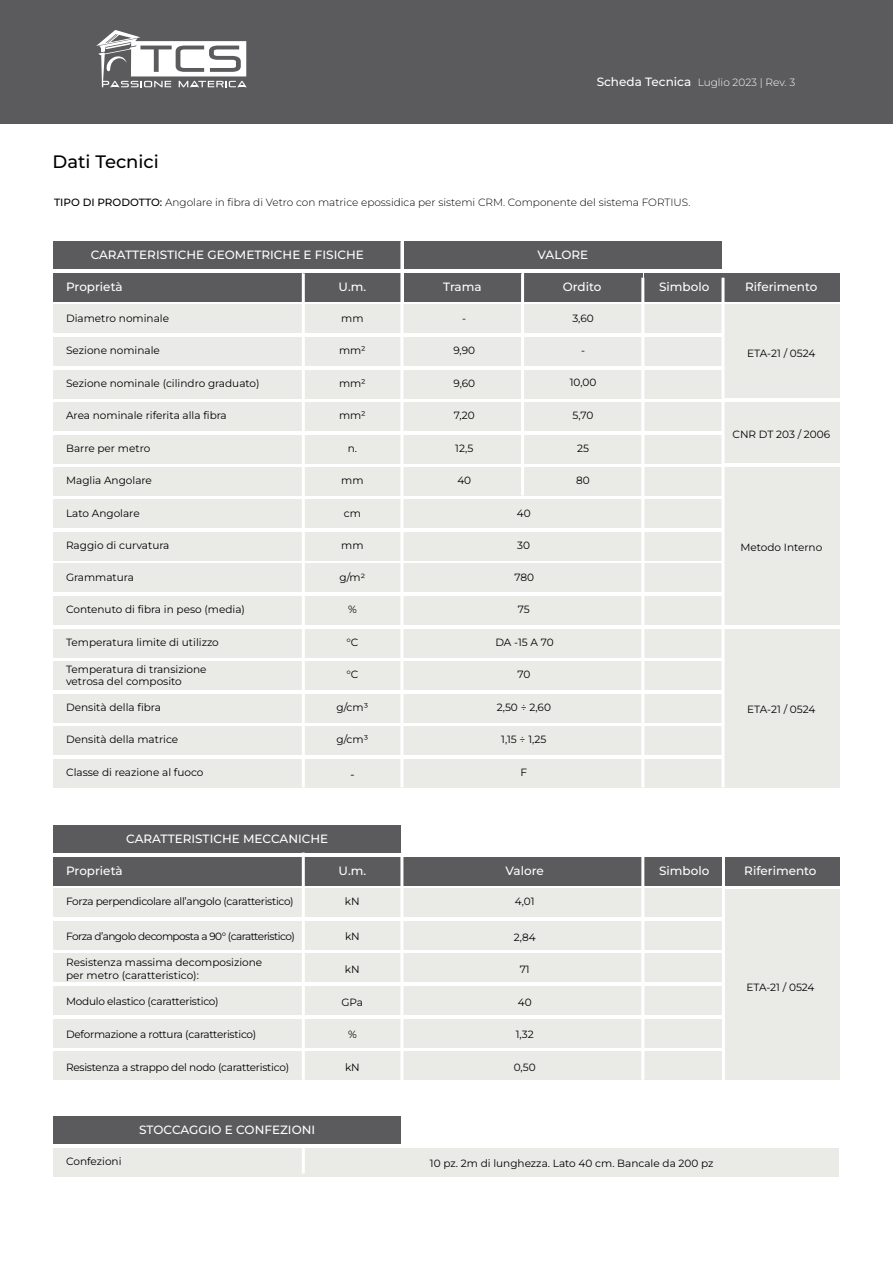
<style>
.page{position:relative;width:893px;height:1263px;background:#fff}
.page>*{position:absolute;margin:0;border:0;box-sizing:border-box;transform-origin:0 0}
.t1{font:100 18px "Montserrat";color:#000}
.t2{font:100 12px "Montserrat";color:#fff}
.t3{font:300 12px "Avenir";color:#000}
.t4{font:100 10.5px/12.6px "Montserrat";color:#000}
.t5{font:100 10.5px "Montserrat";letter-spacing:-.025em;color:#000}
.t6{font:300 10.5px "Montserrat";color:#000}
.t7{font:100 10.5px "Montserrat";letter-spacing:-.03em;color:#000}
.t8{font:100 10.5px "Montserrat";letter-spacing:-.05em;color:#000}
.t9{font:300 10.5px "Montserrat";color:#fff}
.s1{font-weight:100;font-size:12px}
.s2{font-weight:100}
</style>
<div class="page">
<div style="left:0;top:0;width:893px;height:123px;background:#5b5a5c"></div>
<svg style="left:96px;top:30px;width:151px;height:57px"></svg>
<div style="left:53px;top:305px;width:670px;height:28px;background:#eaeae7"></div>
<div style="left:53px;top:888px;width:670px;height:29px;background:#eaeae7"></div>
<div style="left:53px;top:1148px;width:786px;height:28px;background:#eaeae7"></div>
<div style="left:53px;top:435px;width:670px;height:28px;background:#eaeae7"></div>
<div style="left:53px;top:564px;width:670px;height:28px;background:#eaeae7"></div>
<div style="left:53px;top:1019px;width:670px;height:28px;background:#eaeae7"></div>
<div style="left:53px;top:694px;width:670px;height:28px;background:#eaeae7"></div>
<div style="left:723px;top:305px;width:117px;height:93px;background:#eaeae7"></div>
<div style="left:723px;top:889px;width:117px;height:191px;background:#eaeae7"></div>
<div style="left:53px;top:337px;width:670px;height:29px;background:#eaeae7"></div>
<div style="left:53px;top:921px;width:670px;height:28px;background:#eaeae7"></div>
<div style="left:53px;top:596px;width:670px;height:28px;background:#eaeae7"></div>
<div style="left:53px;top:1051px;width:670px;height:29px;background:#eaeae7"></div>
<div style="left:53px;top:727px;width:670px;height:28px;background:#eaeae7"></div>
<div style="left:723px;top:467px;width:117px;height:157px;background:#eaeae7"></div>
<div style="left:53px;top:370px;width:670px;height:28px;background:#eaeae7"></div>
<div style="left:53px;top:954px;width:670px;height:28px;background:#eaeae7"></div>
<div style="left:53px;top:629px;width:670px;height:28px;background:#eaeae7"></div>
<div style="left:53px;top:759px;width:670px;height:28px;background:#eaeae7"></div>
<div style="left:723px;top:629px;width:117px;height:158px;background:#eaeae7"></div>
<div style="left:53px;top:403px;width:670px;height:28px;background:#eaeae7"></div>
<div style="left:53px;top:467px;width:670px;height:28px;background:#eaeae7"></div>
<div style="left:53px;top:500px;width:670px;height:28px;background:#eaeae7"></div>
<div style="left:53px;top:532px;width:670px;height:28px;background:#eaeae7"></div>
<div style="left:53px;top:986px;width:670px;height:28px;background:#eaeae7"></div>
<div style="left:53px;top:661px;width:670px;height:29px;background:#eaeae7"></div>
<div style="left:723px;top:403px;width:117px;height:60px;background:#eaeae7"></div>
<div style="left:53px;top:241px;width:348px;height:28px;background:#5b5a5c"></div>
<div style="left:53px;top:825px;width:348px;height:27px;background:#5b5a5c"></div>
<div style="left:53px;top:1117px;width:348px;height:27px;background:#5b5a5c"></div>
<div style="left:404px;top:241px;width:317px;height:28px;background:#5b5a5c"></div>
<div style="left:53px;top:273px;width:249px;height:29px;background:#5b5a5c"></div>
<div style="left:53px;top:857px;width:249px;height:28px;background:#5b5a5c"></div>
<div style="left:304px;top:273px;width:97px;height:29px;background:#5b5a5c"></div>
<div style="left:304px;top:857px;width:419px;height:28px;background:#5b5a5c"></div>
<div style="left:404px;top:273px;width:118px;height:29px;background:#5b5a5c"></div>
<div style="left:524px;top:273px;width:118px;height:29px;background:#5b5a5c"></div>
<div style="left:644px;top:273px;width:79px;height:29px;background:#5b5a5c"></div>
<div style="left:723px;top:273px;width:117px;height:29px;background:#5b5a5c"></div>
<div style="left:723px;top:857px;width:117px;height:28px;background:#5b5a5c"></div>
<hr style="left:521px;top:273px;width:3px;height:222px;background:#fff">
<hr style="left:400px;top:241px;width:3px;height:546px;background:#fff">
<hr style="left:400px;top:854px;width:3px;height:229px;background:#fff">
<hr style="left:641px;top:278px;width:3px;height:509px;background:#fff">
<hr style="left:641px;top:852px;width:3px;height:228px;background:#fff">
<hr style="left:722px;top:852px;width:3px;height:231px;background:#fff">
<hr style="left:721px;top:278px;width:3px;height:509px;background:#fff">
<hr style="left:302px;top:273px;width:3px;height:514px;background:#fff">
<hr style="left:302px;top:852px;width:3px;height:228px;background:#fff">
<hr style="left:302px;top:1148px;width:3px;height:25px;background:#fff">
<h1 class="t1" style="left:52px;top:150px;width:108px">Dati Tecnici</h1>
<p class="t9" style="left:597px;top:75px;width:200px"><span class="s1">Scheda Tecnica</span> Luglio 2023 | Rev. 3</p>
<p class="t6" style="left:54px;top:196px;width:638px"><span class="s2">TIPO DI PRODOTTO:</span> Angolare in fibra di Vetro con matrice epossidica per sistemi CRM. Componente del sistema FORTIUS.</p>
<p class="t2" style="left:91px;top:247px;width:275px">CARATTERISTICHE GEOMETRICHE E FISICHE</p>
<p class="t2" style="left:537px;top:247px;width:52px">VALORE</p>
<p class="t2" style="left:66px;top:279px;width:58px">Proprietà</p>
<p class="t2" style="left:339px;top:279px;width:29px">U.m.</p>
<p class="t2" style="left:443px;top:279px;width:40px">Trama</p>
<p class="t2" style="left:563px;top:279px;width:40px">Ordito</p>
<p class="t2" style="left:659px;top:279px;width:52px">Simbolo</p>
<p class="t2" style="left:745px;top:279px;width:74px">Riferimento</p>
<p class="t4" style="left:66px;top:311px;width:104px">Diametro nominale</p>
<p class="t4" style="left:66px;top:344px;width:95px">Sezione nominale</p>
<p class="t4" style="left:66px;top:376px;width:195px">Sezione nominale (cilindro graduato)</p>
<p class="t4" style="left:66px;top:409px;width:162px">Area nominale riferita alla fibra</p>
<p class="t4" style="left:341px;top:311px;width:24px">mm</p>
<p class="t4" style="left:339px;top:344px;width:28px">mm²</p>
<p class="t4" style="left:339px;top:376px;width:28px">mm²</p>
<p class="t4" style="left:339px;top:409px;width:28px">mm²</p>
<p class="t4" style="left:572px;top:311px;width:23px">3,60</p>
<p class="t4" style="left:462px;top:311px;width:6px">-</p>
<p class="t4" style="left:453px;top:344px;width:23px">9,90</p>
<p class="t4" style="left:747px;top:346px;width:70px">ETA-21 / 0524</p>
<p class="t4" style="left:581px;top:343px;width:6px">-</p>
<p class="t4" style="left:453px;top:376px;width:23px">9,60</p>
<p class="t4" style="left:454px;top:409px;width:22px">7,20</p>
<p class="t4" style="left:570px;top:376px;width:28px">10,00</p>
<p class="t4" style="left:573px;top:409px;width:22px">5,70</p>
<p class="t4" style="left:732px;top:428px;width:99px">CNR DT 203 / 2006</p>
<p class="t4" style="left:66px;top:442px;width:86px">Barre per metro</p>
<p class="t4" style="left:348px;top:442px;width:11px">n.</p>
<p class="t4" style="left:455px;top:442px;width:20px">12,5</p>
<p class="t4" style="left:577px;top:442px;width:13px">25</p>
<p class="t4" style="left:66px;top:474px;width:87px">Maglia Angolare</p>
<p class="t4" style="left:66px;top:506px;width:75px">Lato Angolare</p>
<p class="t4" style="left:66px;top:539px;width:105px">Raggio di curvatura</p>
<p class="t4" style="left:341px;top:474px;width:24px">mm</p>
<p class="t4" style="left:344px;top:506px;width:19px">cm</p>
<p class="t4" style="left:341px;top:539px;width:24px">mm</p>
<p class="t4" style="left:457px;top:474px;width:15px">40</p>
<p class="t4" style="left:517px;top:506px;width:15px">40</p>
<p class="t4" style="left:517px;top:539px;width:14px">30</p>
<p class="t4" style="left:576px;top:474px;width:15px">80</p>
<p class="t4" style="left:740px;top:541px;width:83px">Metodo Interno</p>
<p class="t4" style="left:66px;top:570px;width:69px">Grammatura</p>
<p class="t4" style="left:66px;top:603px;width:180px">Contenuto di fibra in peso (media)</p>
<p class="t4" style="left:66px;top:635px;width:154px">Temperatura limite di utilizzo</p>
<p class="t4" style="left:66px;top:662px;width:142px">Temperatura di transizione vetrosa del composito</p>
<p class="t4" style="left:66px;top:701px;width:96px">Densità della fibra</p>
<p class="t4" style="left:66px;top:733px;width:114px">Densità della matrice</p>
<p class="t4" style="left:66px;top:766px;width:139px">Classe di reazione al fuoco</p>
<p class="t4" style="left:340px;top:571px;width:27px">g/m2</p>
<p class="t4" style="left:348px;top:602px;width:10px">%</p>
<p class="t4" style="left:346px;top:635px;width:14px">°C</p>
<p class="t4" style="left:346px;top:668px;width:14px">°C</p>
<p class="t4" style="left:337px;top:701px;width:33px">g/cm³</p>
<p class="t4" style="left:337px;top:733px;width:33px">g/cm³</p>
<p class="t3" style="left:350px;top:767px;width:5px">-</p>
<p class="t4" style="left:515px;top:570px;width:21px">780</p>
<p class="t4" style="left:518px;top:603px;width:13px">75</p>
<p class="t4" style="left:495px;top:635px;width:60px">DA -15 A 70</p>
<p class="t4" style="left:517px;top:668px;width:14px">70</p>
<p class="t4" style="left:497px;top:700px;width:56px">2,50 ÷ 2,60</p>
<p class="t4" style="left:501px;top:733px;width:47px">1,15 ÷ 1,25</p>
<p class="t4" style="left:520px;top:765px;width:8px">F</p>
<p class="t4" style="left:747px;top:703px;width:70px">ETA-21 / 0524</p>
<p class="t2" style="left:126px;top:830px;width:203px">CARATTERISTICHE MECCANICHE</p>
<p class="t2" style="left:66px;top:863px;width:58px">Proprietà</p>
<p class="t7" style="left:66px;top:894px;width:229px">Forza perpendicolare all’angolo (caratteristico)</p>
<p class="t8" style="left:66px;top:929px;width:230px">Forza d’angolo decomposta a 90° (caratteristico)</p>
<p class="t4" style="left:66px;top:956px;width:198px">Resistenza massima decomposizione per metro (caratteristico):</p>
<p class="t5" style="left:66px;top:995px;width:154px">Modulo elastico (caratteristico)</p>
<p class="t5" style="left:66px;top:1027px;width:192px">Deformazione a rottura (caratteristico)</p>
<p class="t5" style="left:66px;top:1060px;width:225px">Resistenza a strappo del nodo (caratteristico)</p>
<p class="t2" style="left:139px;top:1122px;width:177px">STOCCAGGIO E CONFEZIONI</p>
<p class="t2" style="left:339px;top:863px;width:29px">U.m.</p>
<p class="t2" style="left:506px;top:863px;width:40px">Valore</p>
<p class="t4" style="left:345px;top:895px;width:16px">kN</p>
<p class="t4" style="left:515px;top:895px;width:22px">4,01</p>
<p class="t4" style="left:514px;top:930px;width:24px">2,84</p>
<p class="t4" style="left:520px;top:963px;width:12px">71</p>
<p class="t4" style="left:518px;top:995px;width:15px">40</p>
<p class="t4" style="left:516px;top:1028px;width:19px">1,32</p>
<p class="t4" style="left:514px;top:1060px;width:23px">0,50</p>
<p class="t4" style="left:345px;top:930px;width:16px">kN</p>
<p class="t4" style="left:345px;top:962px;width:16px">kN</p>
<p class="t4" style="left:341px;top:995px;width:23px">GPa</p>
<p class="t4" style="left:348px;top:1028px;width:10px">%</p>
<p class="t4" style="left:345px;top:1060px;width:16px">kN</p>
<p class="t2" style="left:659px;top:863px;width:52px">Simbolo</p>
<p class="t4" style="left:66px;top:1154px;width:57px">Confezioni</p>
<p class="t4" style="left:430px;top:1157px;width:285px">10 pz. 2m di lunghezza. Lato 40 cm. Bancale da 200 pz</p>
<p class="t2" style="left:744px;top:863px;width:74px">Riferimento</p>
<p class="t4" style="left:746px;top:981px;width:70px">ETA-21 / 0524</p>
</div>
